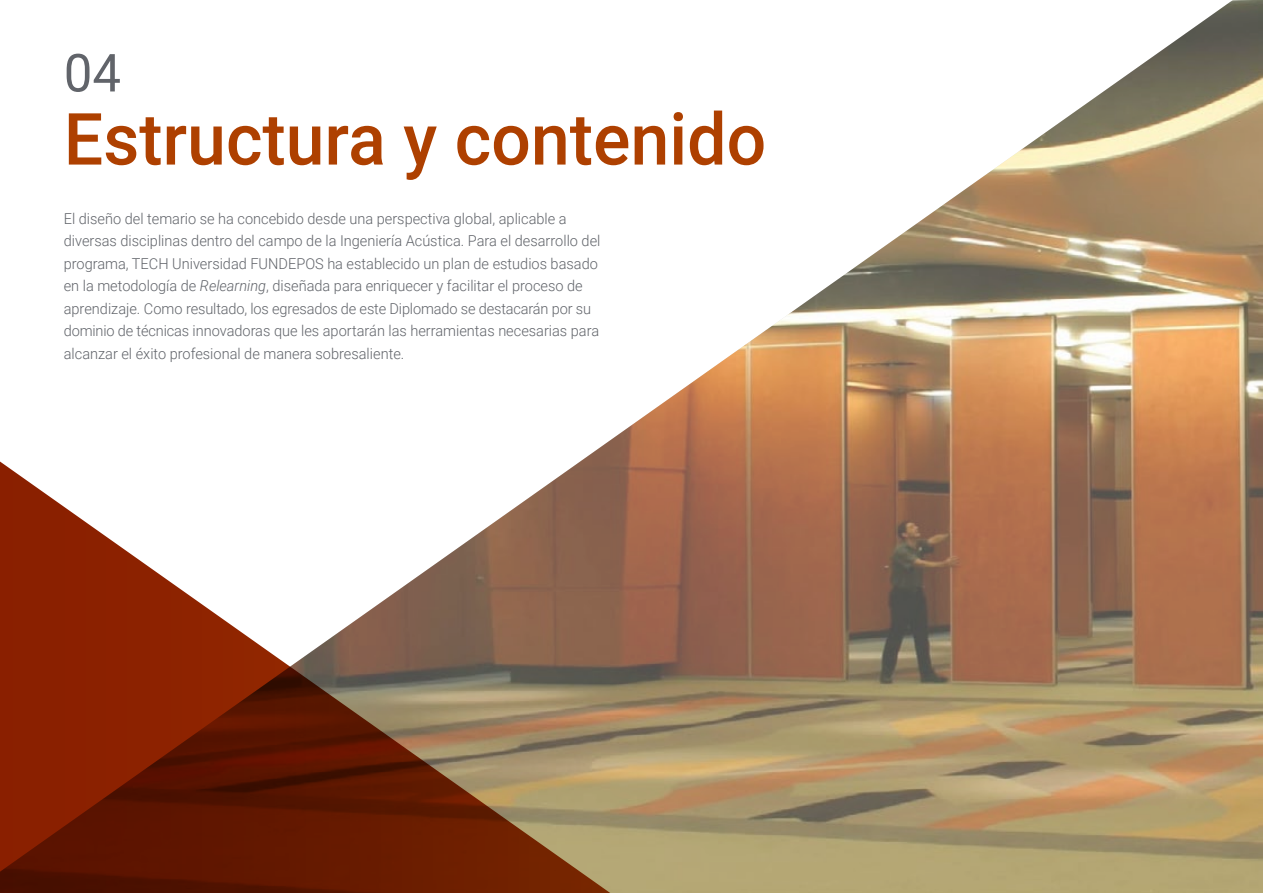
<style>
.page{position:relative;width:1263px;height:893px;background:#fff}
.page>*{position:absolute;margin:0;border:0;box-sizing:border-box;transform-origin:0 0}
.t1{font:500 72px "Roboto";color:#ae4000}
.t2{font:52.5px "Roboto";color:#61646a}
.t3{font:300 15px/22.5px "Roboto";color:#61646a}
.s1{font-style:italic}
</style>
<div class="page">
<img style="left:602px;top:0;width:661px;height:893px">
<svg style="left:0;top:446px;width:640px;height:447px"></svg>
<h2 class="t2" style="left:64px;top:36px;width:59px">04</h2>
<h1 class="t1" style="left:64px;top:89px;width:704px">Estructura y contenido</h1>
<p class="t3" style="left:64px;top:207px;width:538px">El diseño del temario se ha concebido desde una perspectiva global, aplicable a diversas disciplinas dentro del campo de la Ingeniería Acústica. Para el desarrollo del programa, TECH Universidad FUNDEPOS ha establecido un plan de estudios basado en la metodología de <span class="s1">Relearning</span>, diseñada para enriquecer y facilitar el proceso de aprendizaje. Como resultado, los egresados de este Diplomado se destacarán por su dominio de técnicas innovadoras que les aportarán las herramientas necesarias para alcanzar el éxito profesional de manera sobresaliente.</p>
</div>
